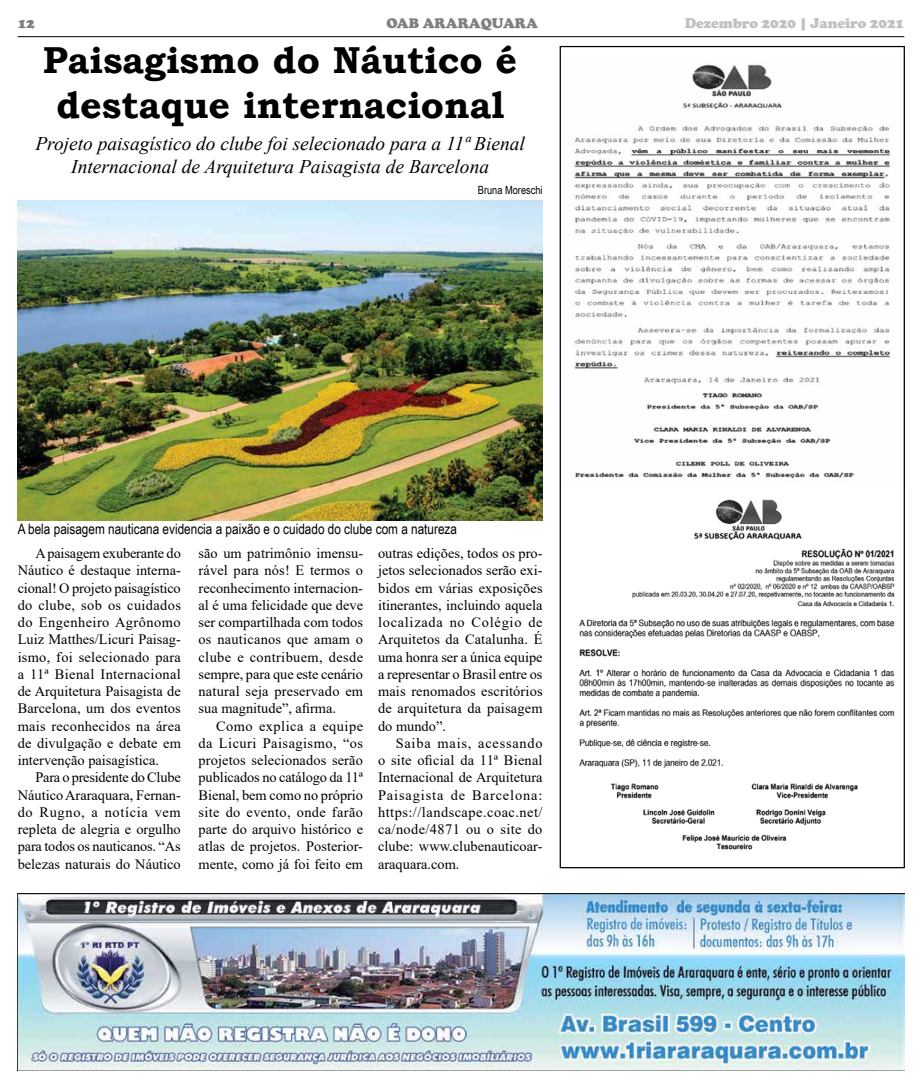
<style>
.page{position:relative;width:922px;height:1088px;background:#fff}
.page>*{position:absolute;margin:0;border:0;box-sizing:border-box;transform-origin:0 0}
.t1{font:700 37.5px/45px "Bookman Old Style";color:#000;text-align:center}
.t2{font:italic 19.38px/23.2px "Times New Roman";color:#000;text-align:center}
.t3{font:14.38px/17.2px "Times New Roman";color:#000;text-align:justify}
.t4{font:14.38px "Arial Narrow";color:#000}
.t5{font:900 14.38px "Cooper";color:#c0c0c0}
.t6{font:900 14.38px "Cooper";color:#808080}
.t7{font:11.25px "Arial Narrow";color:#000}
</style>
<div class="page">
<hr style="left:18px;top:36px;width:886px;height:1px;background:#000">
<img style="left:18px;top:893px;width:885px;height:177px">
<img style="left:18px;top:200px;width:524px;height:320px">
<img style="left:573px;top:64px;width:318px;height:415px">
<img style="left:579px;top:499px;width:316px;height:351px">
<p class="t6" style="left:18px;top:15px;width:19px">12</p>
<p class="t6" style="left:386px;top:15px;width:153px">OAB ARARAQUARA</p>
<p class="t5" style="left:684px;top:15px;width:221px">Dezembro 2020 | Janeiro 2021</p>
<h1 class="t1" style="left:43px;top:38px;width:475px">Paisagismo do Náutico é destaque internacional</h1>
<h2 class="t2" style="left:35px;top:131px;width:491px">Projeto paisagístico do clube foi selecionado para a 11ª Bienal<br>Internacional de Arquitetura Paisagista de Barcelona</h2>
<p class="t7" style="left:478px;top:181px;width:66px">Bruna Moreschi</p>
<p class="t4" style="left:18px;top:518px;width:441px">A bela paisagem nauticana evidencia a paixão e o cuidado do clube com a natureza</p>
<p class="t3" style="left:18px;top:544px;width:165px;text-indent:18px">A paisagem exuberante do Náutico é destaque interna&shy;cional! O projeto paisagístico do clube, sob os cuidados do Engenheiro Agrônomo Luiz Matthes/Licuri Paisag&shy;ismo, foi selecionado para a 11ª Bienal Internacional de Arquitetura Paisagista de Barcelona, um dos eventos mais reconhecidos na área de divulgação e debate em intervenção paisagística.</p>
<p class="t3" style="left:18px;top:768px;width:165px;text-indent:18px">Para o presidente do Clube Náutico Araraquara, Fernan&shy;do Rugno, a notícia vem repleta de alegria e orgulho para todos os nauticanos. “As belezas naturais do Náutico</p>
<p class="t3" style="left:198px;top:544px;width:166px">são um patrimônio imensu&shy;rável para nós! E termos o reconhecimento internacion&shy;al é uma felicidade que deve ser compartilhada com todos os nauticanos que amam o clube e contribuem, desde sempre, para que este cenário natural seja preservado em sua magnitude”, afirma.</p>
<p class="t3" style="left:198px;top:717px;width:166px;text-indent:18px">Como explica a equipe da Licuri Paisagismo, “os projetos selecionados serão publicados no catálogo da 11ª Bienal, bem como no próprio site do evento, onde farão parte do arquivo histórico e atlas de projetos. Posterior&shy;mente, como já foi feito em</p>
<p class="t3" style="left:378px;top:544px;width:166px">outras edições, todos os pro&shy;jetos selecionados serão exi&shy;bidos em várias exposições itinerantes, incluindo aquela localizada no Colégio de Arquitetos da Catalunha. É uma honra ser a única equipe a representar o Brasil entre os mais renomados escritórios de arquitetura da paisagem do mundo”.</p>
<p class="t3" style="left:378px;top:734px;width:166px;text-indent:18px">Saiba mais, acessando o site oficial da 11ª Bienal Internacional de Arquitetura Paisagista de Barcelona: https://landscape.coac.net/ ca/node/4871 ou o site do clube: www.clubenauticoar&shy;araquara.com.</p>
</div>
